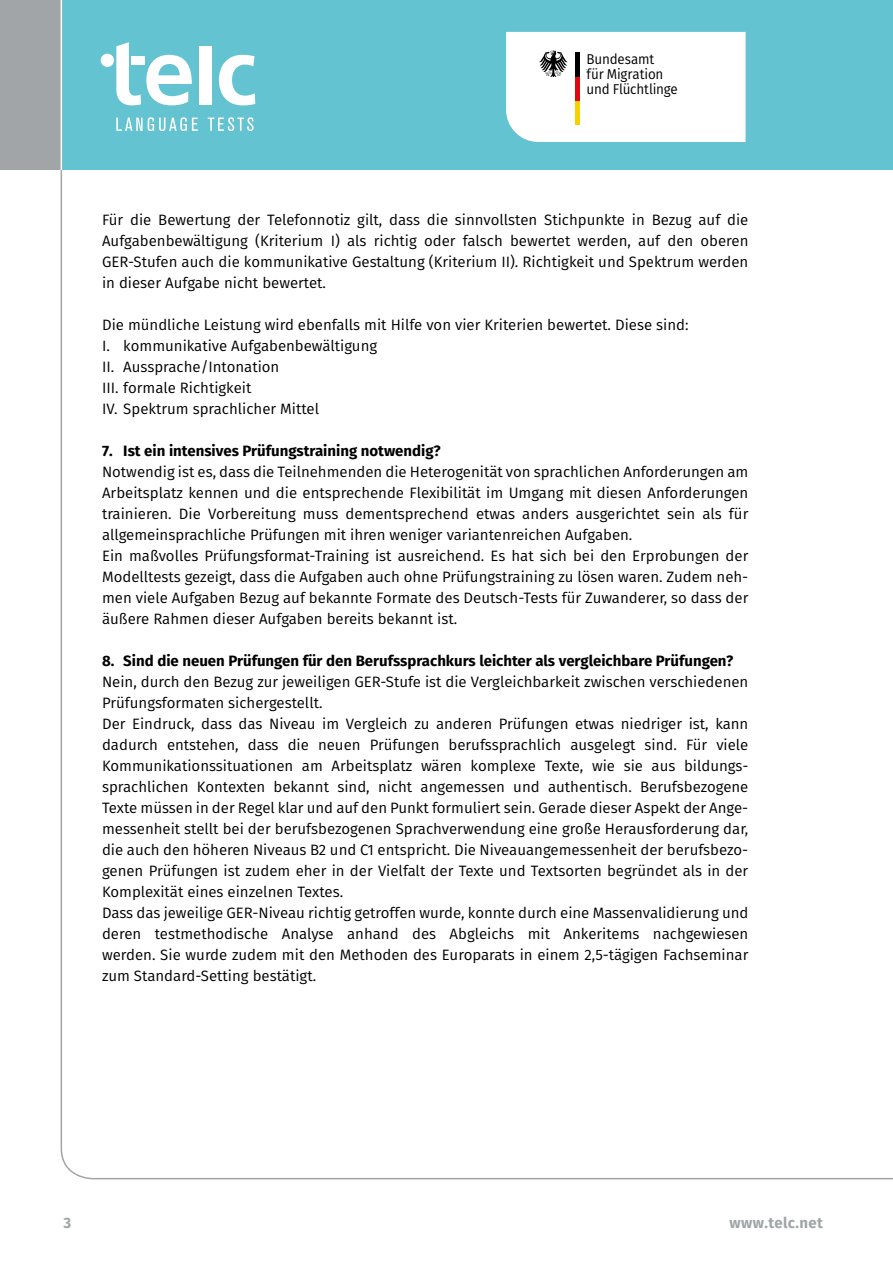
<style>
.page{position:relative;width:893px;height:1263px;background:#fff}
.page>*{position:absolute;margin:0;border:0;box-sizing:border-box;transform-origin:0 0}
.t1{font:15px/21px "Fira Sans";color:#000}
.t2{font:700 15px "Fira Sans";color:#000}
.t3{font:700 15px "Fira Sans";letter-spacing:.025em;color:#a1a5a7}
.t4{font:14.25px/15px "Fira Sans";letter-spacing:-.015em;color:#000;scale:.94 1}
</style>
<div class="page">
<div style="left:60px;top:0;width:833px;height:170px;background:#63c3d1"></div>
<svg style="left:116px;top:117px;width:82px;height:14px"></svg>
<svg style="left:208px;top:117px;width:46px;height:14px"></svg>
<svg style="left:116px;top:42px;width:76px;height:63px"></svg>
<div style="left:199px;top:46px;width:12px;height:58px;background:#fff"></div>
<svg style="left:219px;top:55px;width:36px;height:50px"></svg>
<div style="left:101px;top:54px;width:13px;height:13px;background:#fff;border-radius:50%"></div>
<div style="left:131px;top:56px;width:14px;height:9px;background:#fff"></div>
<div style="left:0;top:0;width:61px;height:170px;background:#a1a5a7"></div>
<hr style="left:61px;top:0;width:1px;height:170px;background:#fff">
<div style="left:506px;top:32px;width:240px;height:110px;background:#fff"></div>
<div style="left:587px;top:50px;width:97px;height:49px;background:#fff"></div>
<p class="t4" style="left:587px;top:51px;width:99px">Bundesamt<br>für Migration und Flüchtlinge</p>
<p class="t1" style="left:102px;top:208px;width:648px;text-align:justify">Für die Bewertung der Telefonnotiz gilt, dass die sinnvollsten Stichpunkte in Bezug auf die Aufgabenbewältigung (Kriterium I) als richtig oder falsch bewertet werden, auf den oberen GER-Stufen auch die kommunikative Gestaltung (Kriterium II). Richtigkeit und Spektrum werden in dieser Aufgabe nicht bewertet.</p>
<p class="t1" style="left:102px;top:313px;width:588px">Die mündliche Leistung wird ebenfalls mit Hilfe von vier Kriterien bewertet. Diese sind:<br>I. kommunikative Aufgabenbewältigung<br>II. Aussprache/Intonation<br>III. formale Richtigkeit<br>IV. Spektrum sprachlicher Mittel</p>
<p class="t2" style="left:102px;top:438px;width:340px">7. Ist ein intensives Prüfungstraining notwendig?</p>
<p class="t1" style="left:102px;top:460px;width:648px">Notwendig ist es, dass die Teilnehmenden die Heterogenität von sprachlichen Anforderungen am Arbeitsplatz kennen und die entsprechende Flexibilität im Umgang mit diesen Anforderungen trainieren. Die Vorbereitung muss dementsprechend etwas anders ausgerichtet sein als für allgemeinsprachliche Prüfungen mit ihren weniger variantenreichen Aufgaben.<br>Ein maßvolles Prüfungsformat-Training ist ausreichend. Es hat sich bei den Erprobungen der Modelltests gezeigt, dass die Aufgaben auch ohne Prüfungstraining zu lösen waren. Zudem neh&shy;men viele Aufgaben Bezug auf bekannte Formate des Deutsch-Tests für Zuwanderer, so dass der äußere Rahmen dieser Aufgaben bereits bekannt ist.</p>
<p class="t2" style="left:102px;top:648px;width:633px">8. Sind die neuen Prüfungen für den Berufssprachkurs leichter als vergleichbare Prüfungen?</p>
<p class="t1" style="left:102px;top:670px;width:648px">Nein, durch den Bezug zur jeweiligen GER-Stufe ist die Vergleichbarkeit zwischen verschiedenen Prüfungsformaten sichergestellt.<br>Der Eindruck, dass das Niveau im Vergleich zu anderen Prüfungen etwas niedriger ist, kann dadurch entstehen, dass die neuen Prüfungen berufssprachlich ausgelegt sind. Für viele Kommunikationssituationen am Arbeitsplatz wären komplexe Texte, wie sie aus bildungs&shy;sprachlichen Kontexten bekannt sind, nicht angemessen und authentisch. Berufsbezogene Texte müssen in der Regel klar und auf den Punkt formuliert sein. Gerade dieser Aspekt der Ange&shy;messenheit stellt bei der berufsbezogenen Sprachverwendung eine große Herausforderung dar, die auch den höheren Niveaus B2 und C1 entspricht. Die Niveauangemessenheit der berufsbezo&shy;genen Prüfungen ist zudem eher in der Vielfalt der Texte und Textsorten begründet als in der Komplexität eines einzelnen Textes.<br>Dass das jeweilige GER-Niveau richtig getroffen wurde, konnte durch eine Massenvalidierung und deren testmethodische Analyse anhand des Abgleichs mit Ankeritems nachgewiesen werden. Sie wurde zudem mit den Methoden des Europarats in einem 2,5-tägigen Fachseminar zum Standard-Setting bestätigt.</p>
<p class="t3" style="left:64px;top:1210px;width:9px">3</p>
<p class="t3" style="left:729px;top:1210px;width:95px">www.telc.net</p>
</div>
